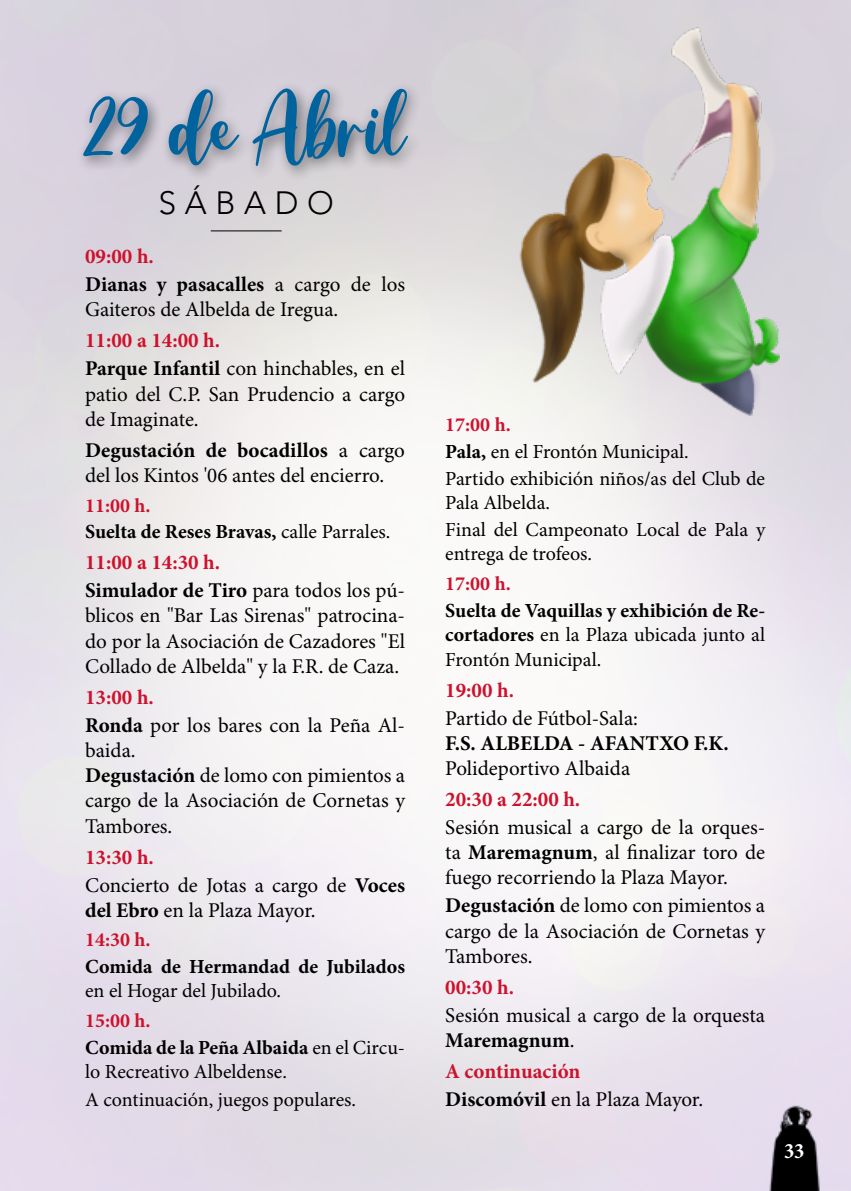
<style>
.page{position:relative;width:851px;height:1191px;background:#fff}
.page>*{position:absolute;margin:0;border:0;box-sizing:border-box;transform-origin:0 0}
.t1{font:80px "Amelya";color:#00639e}
.t2{font:300 32px "Avenir LT Std";letter-spacing:.27em;color:#000}
.t3{font:700 condensed 22px "Minion Pro";color:#fff}
.t4{font:21px/25.2px "Minion Pro";color:#000}
.t5{font:700 21px/28px "Minion Pro";color:#000}
.t6{font:700 21px "Minion Pro";color:#cd122d}
.t7{font:20px/26.8px "Minion Pro";color:#000}
.t8{font:700 20px/26.8px "Minion Pro";color:#000}
.t9{font:700 20px "Minion Pro";color:#cd122d}
.s1{color:#cd122d}
.s2{font-weight:400}
.s3{font-weight:700;color:#cd122d}
.s4{font-weight:700}
</style>
<div class="page">
<img style="left:768px;top:1106px;width:51px;height:85px">
<div style="left:75px;top:82px;width:347px;height:100px;background:#000;opacity:.5"></div>
<hr style="left:211px;top:230px;width:70px;height:1px;background:#000">
<img style="left:363px;top:17px;width:439px;height:415px">
<h1 class="t1" style="left:86px;top:84px;width:322px">29 de Abril</h1>
<h2 class="t2" style="left:158px;top:184px;width:177px">SÁBADO</h2>
<p class="t5" style="left:85px;top:242px;width:321px"><span class="s1">09:00 h.<br></span>Dianas y pasacalles <span class="s2">a cargo de los</span></p>
<p class="t4" style="left:85px;top:298px;width:255px">Gaiteros de Albelda de Iregua.</p>
<p class="t4" style="left:85px;top:327px;width:321px;line-height:28px"><span class="s3">11:00 a 14:00 h.<br></span><span class="s4">Parque Infantil</span> con hinchables, en el</p>
<p class="t4" style="left:85px;top:382px;width:321px">patio del C.P. San Prudencio a cargo de Imaginate.</p>
<p class="t4" style="left:85px;top:438px;width:321px"><span class="s4">Degustación de bocadillos</span> a cargo del los Kintos '06 antes del encierro.</p>
<p class="t8" style="left:85px;top:491px;width:307px"><span class="s1">11:00 h.<br></span>Suelta de Reses Bravas, <span class="s2">calle Parrales.</span></p>
<p class="t5" style="left:85px;top:548px;width:321px"><span class="s1">11:00 a 14:30 h.<br></span>Simulador de Tiro <span class="s2">para todos los pú-</span></p>
<p class="t4" style="left:85px;top:604px;width:321px;text-align:justify">blicos en "Bar Las Sirenas" patrocina&shy;do por la Asociación de Cazadores "El Collado de Albelda" y la F.R. de Caza.</p>
<p class="t4" style="left:85px;top:684px;width:321px;line-height:28px"><span class="s3">13:00 h.<br></span><span class="s4">Ronda</span> por los bares con la Peña Al-</p>
<p class="t4" style="left:85px;top:738px;width:321px">baida.<br><span class="s4">Degustación</span> de lomo con pimientos a cargo de la Asociación de Cornetas y<br>Tambores.</p>
<p class="t4" style="left:85px;top:843px;width:321px;line-height:28px"><span class="s3">13:30 h.<br></span>Concierto de Jotas a cargo de <span class="s4">Voces</span></p>
<p class="t4" style="left:85px;top:898px;width:232px"><span class="s4">del Ebro</span> en la Plaza Mayor.</p>
<p class="t9" style="left:85px;top:926px;width:67px">14:30 h.</p>
<p class="t8" style="left:85px;top:953px;width:321px">Comida de Hermandad de Jubilados</p>
<p class="t7" style="left:85px;top:978px;width:197px">en el Hogar del Jubilado.</p>
<p class="t8" style="left:85px;top:1007px;width:321px"><span class="s1">15:00 h.<br></span>Comida de la Peña Albaida <span class="s2">en el Circu-</span></p>
<p class="t7" style="left:85px;top:1058px;width:272px;line-height:28px">lo Recreativo Albeldense.<br>A continuación, juegos populares.</p>
<p class="t7" style="left:445px;top:412px;width:321px"><span class="s3">17:00 h.<br></span><span class="s4">Pala,</span> en el Frontón Municipal.<br>Partido exhibición niños/as del Club de</p>
<p class="t7" style="left:445px;top:490px;width:321px">Pala Albelda.<br>Final del Campeonato Local de Pala y</p>
<p class="t7" style="left:445px;top:541px;width:148px">entrega de trofeos.</p>
<p class="t9" style="left:445px;top:569px;width:67px">17:00 h.</p>
<p class="t8" style="left:445px;top:597px;width:321px;line-height:24.6px;text-align:justify">Suelta de Vaquillas y exhibición de Re&shy;cortadores <span class="s2">en la Plaza ubicada junto al Frontón Municipal.</span></p>
<p class="t6" style="left:445px;top:675px;width:70px">19:00 h.</p>
<p class="t4" style="left:445px;top:706px;width:194px">Partido de Fútbol-Sala:</p>
<p class="t5" style="left:445px;top:729px;width:285px">F.S. ALBELDA - AFANTXO F.K.</p>
<p class="t4" style="left:445px;top:756px;width:186px">Polideportivo Albaida</p>
<p class="t6" style="left:445px;top:784px;width:137px">20:30 a 22:00 h.</p>
<p class="t4" style="left:445px;top:815px;width:321px;text-align:justify">Sesión musical a cargo de la orques&shy;ta <span class="s4">Maremagnum</span>, al finalizar toro de fuego recorriendo la Plaza Mayor.</p>
<p class="t4" style="left:445px;top:894px;width:321px;text-align:justify"><span class="s4">Degustación</span> de lomo con pimientos a cargo de la Asociación de Cornetas y Tambores.</p>
<p class="t6" style="left:445px;top:972px;width:70px">00:30 h.</p>
<p class="t4" style="left:445px;top:1003px;width:321px">Sesión musical a cargo de la orquesta<br><span class="s4">Maremagnum</span>.</p>
<p class="t4" style="left:445px;top:1058px;width:259px;line-height:28px"><span class="s3">A continuación<br></span><span class="s4">Discomóvil</span> en la Plaza Mayor.</p>
<p class="t3" style="left:783px;top:1135px;width:22px">33</p>
</div>
